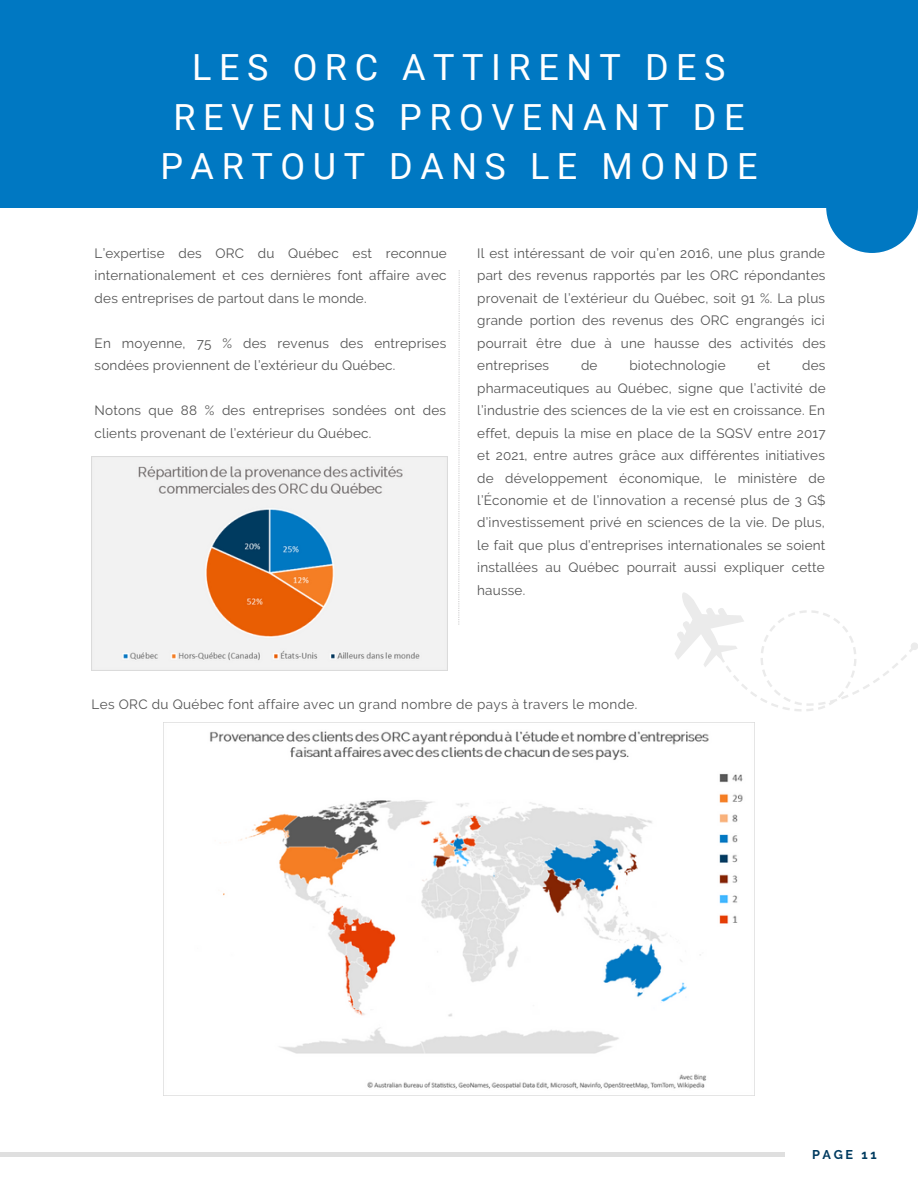
<style>
.page{position:relative;width:918px;height:1188px;background:#fff}
.page>*{position:absolute;margin:0;border:0;box-sizing:border-box;transform-origin:0 0}
.t1{font:36px/49.5px "Roboto";letter-spacing:.21em;color:#fff;text-align:center}
.t2{font:13.5px/22.5px "Raleway";letter-spacing:.015em;color:#545454;text-align:justify}
.t3{font:700 12.75px "Raleway";letter-spacing:.21em;color:#003b60}
</style>
<div class="page">
<hr style="left:0;top:1153px;width:785px;height:3px;background:#dfdfdf">
<svg style="left:675px;top:592px;width:238px;height:119px"></svg>
<div style="left:911px;top:642px;width:7px;height:8px;background:#ebebeb;border-radius:50%"></div>
<div style="left:0;top:0;width:918px;height:207px;background:#0078c2"></div>
<div style="left:826px;top:161px;width:92px;height:92px;background:#0078c2;border-radius:50%"></div>
<img style="left:92px;top:457px;width:355px;height:214px">
<img style="left:163px;top:722px;width:592px;height:374px">
<svg style="left:458px;top:270px;width:2px;height:355px"></svg>
<h1 class="t1" style="left:160px;top:43px;width:599px">LES ORC ATTIRENT DES<br>REVENUS PROVENANT DE<br>PARTOUT DANS LE MONDE</h1>
<p class="t2" style="left:95px;top:242px;width:354px">L’expertise des ORC du Québec est reconnue internationalement et ces dernières font affaire avec des entreprises de partout dans le monde.</p>
<p class="t2" style="left:95px;top:332px;width:353px">En moyenne, 75 % des revenus des entreprises sondées proviennent de l’extérieur du Québec.</p>
<p class="t2" style="left:95px;top:399px;width:353px">Notons que 88 % des entreprises sondées ont des clients provenant de l’extérieur du Québec.</p>
<p class="t2" style="left:477px;top:242px;width:350px">Il est intéressant de voir qu’en 2016, une plus grande part des revenus rapportés par les ORC répondantes provenait de l’extérieur du Québec, soit 91 %. La plus grande portion des revenus des ORC engrangés ici pourrait être due à une hausse des activités des entreprises</p>
<p class="t2" style="left:477px;top:354px;width:350px;text-indent:325px">des pharmaceutiques au Québec, signe que l’activité de l’industrie des sciences de la vie est en croissance. En effet, depuis la mise en place de la SQSV entre 2017 et 2021, entre autres grâce aux différentes initiatives de développement économique, le ministère de l’Économie et de l’innovation a recensé plus de 3 G$ d’investissement privé en sciences de la vie. De plus, le fait que plus d’entreprises internationales se soient installées au Québec pourrait aussi expliquer cette hausse.</p>
<p class="t2" style="left:581px;top:354px;width:18px">de</p>
<p class="t2" style="left:629px;top:354px;width:98px">biotechnologie</p>
<p class="t2" style="left:758px;top:354px;width:14px">et</p>
<p class="t2" style="left:92px;top:693px;width:547px">Les ORC du Québec font affaire avec un grand nombre de pays à travers le monde.</p>
<p class="t3" style="left:812px;top:1147px;width:66px">PAGE 11</p>
</div>
